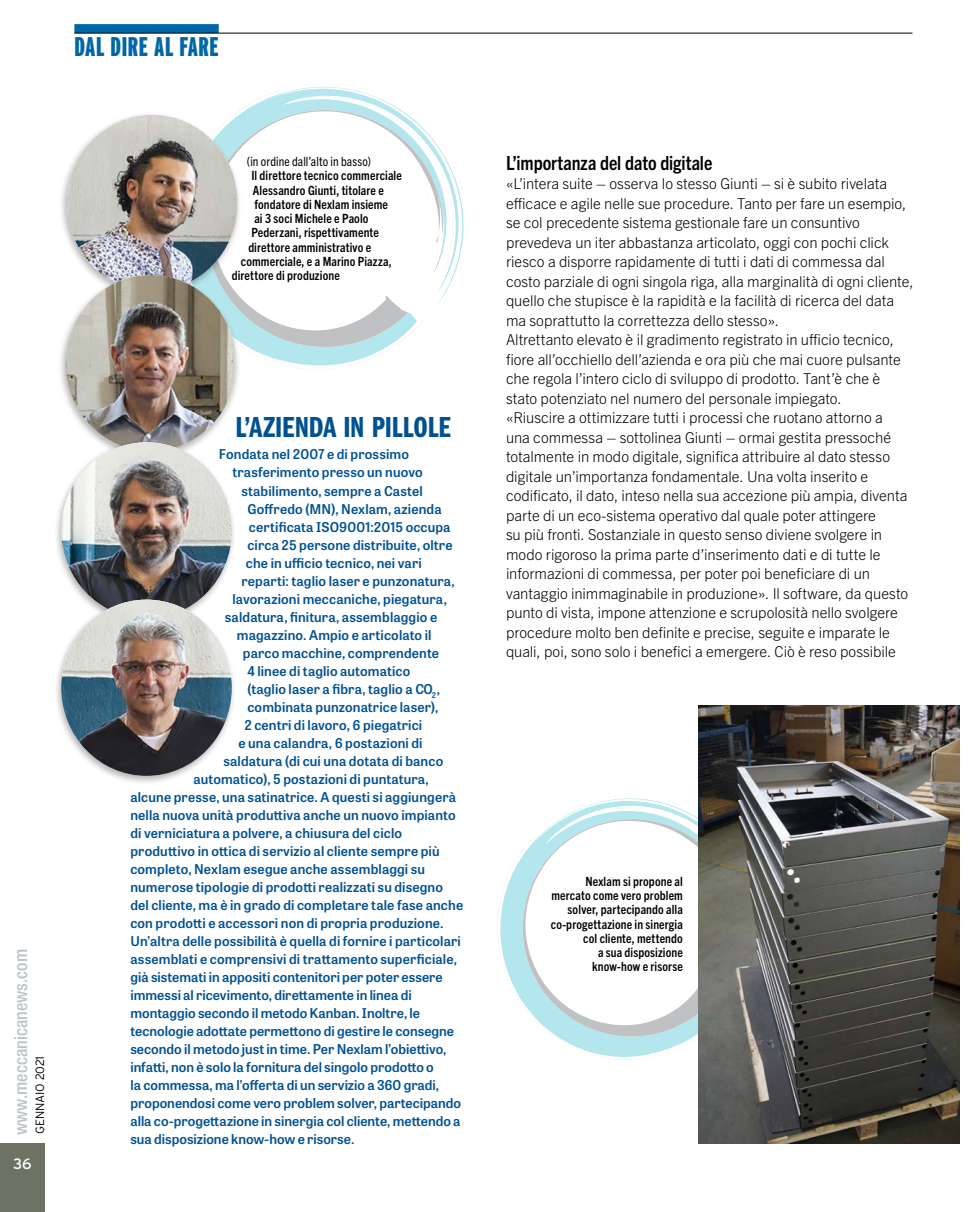
<style>
.page{position:relative;width:978px;height:1212px;background:#fff}
.page>*{position:absolute;margin:0;border:0;box-sizing:border-box;transform-origin:0 0}
.LAM20_BoxTitolo_ART{font:30px "Franklin Gothic URW Com Dem";letter-spacing:-.005em;color:#005191}
.t1{font:900 27px "Interstate Compressed";letter-spacing:.02em;color:#0067a7}
.LAM20_Titolett_ART{font:700 condensed 19.5px "Trade Gothic Next LT Pro";letter-spacing:-.005em;color:#000}
.t2{font:500 condensed 18px "Helvetica Neue LT Std";color:#bcc4cb}
.LAM20_Testo_ART{font:300 15px/19.5px "Trade Gothic Next LT Pro";letter-spacing:-.005em;color:#000}
.t3{font:15px "Interstate";color:#fff}
.LAM_BoxTesto_ART{font:600 13.5px "Tablet Gothic";letter-spacing:.01em;color:#005191}
.LAM20_Didascalia_ART{font:700 condensed 12.75px/14.2px "Trade Gothic Next LT Pro";letter-spacing:.01em;color:#000;text-align:right}
.LAM20_Didascalia_ART-2{font:condensed 12.75px "Trade Gothic Next LT Pro";letter-spacing:.01em;color:#000}
.t4{font:300 12px "Interstate";letter-spacing:-.01em;color:#000}
</style>
<div class="page">
<svg style="left:500px;top:840px;width:199px;height:221px"></svg>
<svg style="left:532px;top:804px;width:167px;height:110px"></svg>
<svg style="left:295px;top:87px;width:169px;height:217px"></svg>
<svg style="left:241px;top:90px;width:182px;height:276px"></svg>
<svg style="left:245px;top:96px;width:210px;height:177px"></svg>
<div style="left:74px;top:24px;width:145px;height:9px;background:#0067a7"></div>
<hr style="left:74px;top:33px;width:838px;height:1px;background:#000">
<div style="left:0;top:1144px;width:45px;height:68px;background:#6d7264"></div>
<div style="left:59px;top:111px;width:184px;height:190px;background:#000;opacity:.3"></div>
<img style="left:67px;top:115px;width:171px;height:156px">
<div style="left:57px;top:271px;width:184px;height:190px;background:#000;opacity:.3"></div>
<img style="left:66px;top:275px;width:170px;height:163px">
<div style="left:53px;top:438px;width:184px;height:190px;background:#000;opacity:.3"></div>
<img style="left:61px;top:442px;width:171px;height:154px">
<div style="left:53px;top:596px;width:184px;height:189px;background:#000;opacity:.3"></div>
<img style="left:61px;top:600px;width:171px;height:176px">
<img style="left:699px;top:706px;width:261px;height:438px">
<h2 class="t1" style="left:74px;top:31px;width:146px">DAL DIRE AL FARE</h2>
<p class="LAM20_Didascalia_ART-2" style="left:247px;top:153px;width:126px">(in ordine dall’alto in basso)</p>
<p class="LAM20_Didascalia_ART" style="left:251px;top:168px;width:152px">Il direttore tecnico commerciale</p>
<p class="LAM20_Didascalia_ART" style="left:253px;top:182px;width:133px">Alessandro Giunti, titolare e</p>
<p class="LAM20_Didascalia_ART" style="left:254px;top:196px;width:135px">fondatore di Nexlam insieme</p>
<p class="LAM20_Didascalia_ART" style="left:254px;top:210px;width:116px">ai 3 soci Michele e Paolo</p>
<p class="LAM20_Didascalia_ART" style="left:251px;top:225px;width:129px">Pederzani, rispettivamente</p>
<p class="LAM20_Didascalia_ART" style="left:248px;top:239px;width:124px">direttore amministrativo e</p>
<p class="LAM20_Didascalia_ART" style="left:241px;top:253px;width:152px">commerciale, e a Marino Piazza,</p>
<p class="LAM20_Didascalia_ART" style="left:232px;top:267px;width:110px">direttore di produzione</p>
<h3 class="t2" style="left:10px;top:1135px;width:188px;rotate:-90deg">www.meccanicanews.com</h3>
<p class="t4" style="left:33px;top:1134px;width:79px;rotate:-90deg">gennaio 2021</p>
<p class="t3" style="left:13px;top:1155px;width:20px">36</p>
<p class="LAM20_BoxTitolo_ART" style="left:235px;top:406px;width:217px">L’AZIENDA IN PILLOLE</p>
<p class="LAM_BoxTesto_ART" style="left:219px;top:445px;width:192px">Fondata nel 2007 e di prossimo</p>
<p class="LAM_BoxTesto_ART" style="left:232px;top:463px;width:192px">trasferimento presso un nuovo</p>
<p class="LAM_BoxTesto_ART" style="left:241px;top:481px;width:183px">stabilimento, sempre a Castel</p>
<p class="LAM_BoxTesto_ART" style="left:247px;top:499px;width:196px">Goffredo (MN), Nexlam, azienda</p>
<p class="LAM_BoxTesto_ART" style="left:249px;top:517px;width:203px">certificata ISO9001:2015 occupa</p>
<p class="LAM_BoxTesto_ART" style="left:247px;top:535px;width:207px">circa 25 persone distribuite, oltre</p>
<p class="LAM_BoxTesto_ART" style="left:246px;top:553px;width:177px">che in ufficio tecnico, nei vari</p>
<p class="LAM_BoxTesto_ART" style="left:241px;top:571px;width:215px">reparti: taglio laser e punzonatura,</p>
<p class="LAM_BoxTesto_ART" style="left:232px;top:589px;width:216px">lavorazioni meccaniche, piegatura,</p>
<p class="LAM_BoxTesto_ART" style="left:225px;top:607px;width:214px">saldatura, finitura, assemblaggio e</p>
<p class="LAM_BoxTesto_ART" style="left:237px;top:625px;width:196px">magazzino. Ampio e articolato il</p>
<p class="LAM_BoxTesto_ART" style="left:243px;top:643px;width:198px">parco macchine, comprendente</p>
<p class="LAM_BoxTesto_ART" style="left:247px;top:661px;width:164px">4 linee di taglio automatico</p>
<p class="LAM_BoxTesto_ART" style="left:247px;top:679px;width:194px">(taglio laser a fibra, taglio a CO<sub>2</sub>,</p>
<p class="LAM_BoxTesto_ART" style="left:247px;top:697px;width:192px">combinata punzonatrice laser),</p>
<p class="LAM_BoxTesto_ART" style="left:244px;top:715px;width:179px">2 centri di lavoro, 6 piegatrici</p>
<p class="LAM_BoxTesto_ART" style="left:238px;top:733px;width:186px">e una calandra, 6 postazioni di</p>
<p class="LAM_BoxTesto_ART" style="left:223px;top:751px;width:221px">saldatura (di cui una dotata di banco</p>
<p class="LAM_BoxTesto_ART" style="left:193px;top:769px;width:237px">automatico), 5 postazioni di puntatura,</p>
<p class="LAM_BoxTesto_ART" style="left:130px;top:787px;width:327px">alcune presse, una satinatrice. A questi si aggiungerà</p>
<p class="LAM_BoxTesto_ART" style="left:130px;top:805px;width:327px">nella nuova unità produttiva anche un nuovo impianto</p>
<p class="LAM_BoxTesto_ART" style="left:130px;top:823px;width:273px">di verniciatura a polvere, a chiusura del ciclo</p>
<p class="LAM_BoxTesto_ART" style="left:130px;top:841px;width:311px">produttivo in ottica di servizio al cliente sempre più</p>
<p class="LAM_BoxTesto_ART" style="left:130px;top:859px;width:296px">completo, Nexlam esegue anche assemblaggi su</p>
<p class="LAM_BoxTesto_ART" style="left:130px;top:877px;width:314px">numerose tipologie di prodotti realizzati su disegno</p>
<p class="LAM_BoxTesto_ART" style="left:130px;top:895px;width:334px">del cliente, ma è in grado di completare tale fase anche</p>
<p class="LAM_BoxTesto_ART" style="left:130px;top:913px;width:315px">con prodotti e accessori non di propria produzione.</p>
<p class="LAM_BoxTesto_ART" style="left:130px;top:931px;width:332px">Un’altra delle possibilità è quella di fornire i particolari</p>
<p class="LAM_BoxTesto_ART" style="left:130px;top:949px;width:328px">assemblati e comprensivi di trattamento superficiale,</p>
<p class="LAM_BoxTesto_ART" style="left:130px;top:967px;width:314px">già sistemati in appositi contenitori per poter essere</p>
<p class="LAM_BoxTesto_ART" style="left:130px;top:985px;width:283px">immessi al ricevimento, direttamente in linea di</p>
<p class="LAM_BoxTesto_ART" style="left:130px;top:1003px;width:291px">montaggio secondo il metodo Kanban. Inoltre, le</p>
<p class="LAM_BoxTesto_ART" style="left:130px;top:1021px;width:325px">tecnologie adottate permettono di gestire le consegne</p>
<p class="LAM_BoxTesto_ART" style="left:130px;top:1039px;width:318px">secondo il metodo just in time. Per Nexlam l’obiettivo,</p>
<p class="LAM_BoxTesto_ART" style="left:130px;top:1057px;width:305px">infatti, non è solo la fornitura del singolo prodotto o</p>
<p class="LAM_BoxTesto_ART" style="left:130px;top:1075px;width:310px">la commessa, ma l’offerta di un servizio a 360 gradi,</p>
<p class="LAM_BoxTesto_ART" style="left:130px;top:1093px;width:332px">proponendosi come vero problem solver, partecipando</p>
<p class="LAM_BoxTesto_ART" style="left:130px;top:1111px;width:332px">alla co-progettazione in sinergia col cliente, mettendo a</p>
<p class="LAM_BoxTesto_ART" style="left:130px;top:1129px;width:226px">sua disposizione know-how e risorse.</p>
<p class="LAM20_Titolett_ART" style="left:506px;top:149px;width:208px">L’importanza del dato digitale</p>
<p class="LAM20_Testo_ART" style="left:506px;top:173px;width:409px">«L’intera suite – osserva lo stesso Giunti – si è subito rivelata efficace e agile nelle sue procedure. Tanto per fare un esempio, se col precedente sistema gestionale fare un consuntivo prevedeva un iter abbastanza articolato, oggi con pochi click riesco a disporre rapidamente di tutti i dati di commessa dal costo parziale di ogni singola riga, alla marginalità di ogni cliente, quello che stupisce è la rapidità e la facilità di ricerca del data ma soprattutto la correttezza dello stesso».</p>
<p class="LAM20_Testo_ART" style="left:506px;top:329px;width:396px">Altrettanto elevato è il gradimento registrato in ufficio tecnico, fiore all’occhiello dell’azienda e ora più che mai cuore pulsante che regola l’intero ciclo di sviluppo di prodotto. Tant’è che è stato potenziato nel numero del personale impiegato.</p>
<p class="LAM20_Testo_ART" style="left:506px;top:407px;width:404px">«Riuscire a ottimizzare tutti i processi che ruotano attorno a una commessa – sottolinea Giunti – ormai gestita pressoché totalmente in modo digitale, significa attribuire al dato stesso digitale un’importanza fondamentale. Una volta inserito e codificato, il dato, inteso nella sua accezione più ampia, diventa parte di un eco-sistema operativo dal quale poter attingere<br>su più fronti. Sostanziale in questo senso diviene svolgere in modo rigoroso la prima parte d’inserimento dati e di tutte le informazioni di commessa, per poter poi beneficiare di un vantaggio inimmaginabile in produzione». Il software, da questo punto di vista, impone attenzione e scrupolosità nello svolgere procedure molto ben definite e precise, seguite e imparate le quali, poi, sono solo i benefici a emergere. Ciò è reso possibile</p>
<p class="LAM20_Didascalia_ART" style="left:551px;top:873px;width:133px">Nexlam si propone al mercato come vero problem solver, partecipando alla</p>
<p class="LAM20_Didascalia_ART" style="left:551px;top:916px;width:134px">co-progettazione in sinergia col cliente, mettendo</p>
<p class="LAM20_Didascalia_ART" style="left:598px;top:944px;width:86px">a sua disposizione</p>
<p class="LAM20_Didascalia_ART" style="left:592px;top:959px;width:92px">know-how e risorse</p>
</div>
